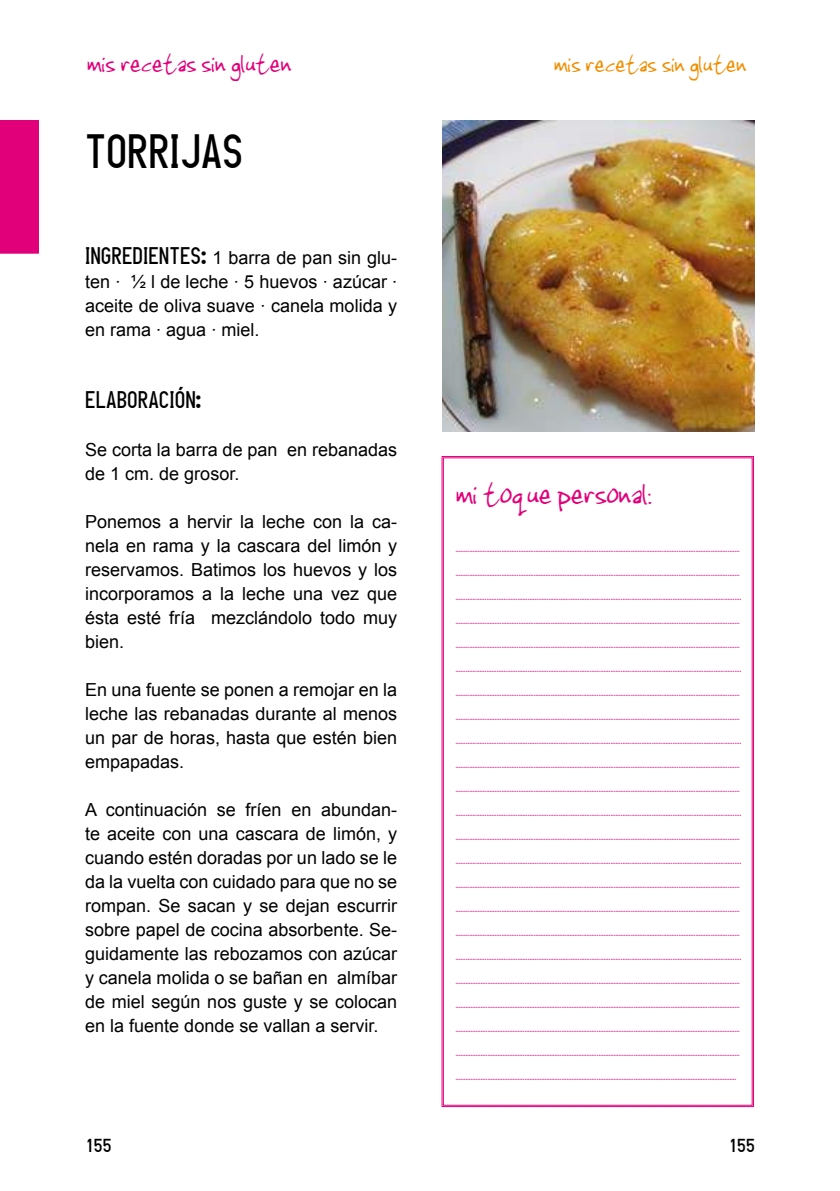
<style>
.page{position:relative;width:840px;height:1191px;background:#fff}
.page>*{position:absolute;margin:0;border:0;box-sizing:border-box;transform-origin:0 0}
.t1{font:48px "One Slot Anderthalb";color:#000}
.t2{font:40px "Jenkinsv 20";color:#e2007a}
.t3{font:34px "Jenkinsv 20";color:#e2007a}
.t4{font:32px "Jenkinsv 20";color:#f18e00}
.t5{font:24px "One Slot Anderthalb";color:#000}
.t6{font:20px/24px "Jenkinsv 20";color:#e2007a;text-align:justify}
.t7{font:20px "One Slot Anderthalb";color:#000}
.t8{font:18px/24px "Arial";color:#000;text-align:justify}
.s1{font-family:"One Slot Anderthalb";font-size:24px}
</style>
<div class="page">
<img style="left:442px;top:120px;width:312px;height:312px">
<svg style="left:441px;top:456px;width:312px;height:651px"></svg>
<div style="left:0;top:120px;width:39px;height:133px;background:#e2007a"></div>
<h3 class="t3" style="left:86px;top:45px;width:205px">mis recetas sin gluten</h3>
<h1 class="t1" style="left:85px;top:126px;width:160px">TORRIJAS</h1>
<p class="t8" style="left:85px;top:246px;width:313px"><span class="s1">INGREDIENTES:</span> 1 barra de pan sin glu&shy;ten · ½ l de leche · 5 huevos · azúcar · aceite de oliva suave · canela molida y en rama · agua · miel.</p>
<p class="t5" style="left:85px;top:387px;width:117px">ELABORACIÓN:</p>
<p class="t8" style="left:85px;top:438px;width:313px">Se corta la barra de pan en rebanadas de 1 cm. de grosor.</p>
<p class="t8" style="left:85px;top:510px;width:313px">Ponemos a hervir la leche con la ca&shy;nela en rama y la cascara del limón y reservamos. Batimos los huevos y los incorporamos a la leche una vez que ésta esté fría mezclándolo todo muy bien.</p>
<p class="t8" style="left:85px;top:678px;width:313px">En una fuente se ponen a remojar en la leche las rebanadas durante al menos un par de horas, hasta que estén bien empapadas.</p>
<p class="t8" style="left:85px;top:798px;width:313px">A continuación se fríen en abundan&shy;te aceite con una cascara de limón, y cuando estén doradas por un lado se le da la vuelta con cuidado para que no se rompan. Se sacan y se dejan escurrir sobre papel de cocina absorbente. Se&shy;guidamente las rebozamos con azúcar y canela molida o se bañan en almíbar de miel según nos guste y se colocan en la fuente donde se vallan a servir.</p>
<p class="t7" style="left:85px;top:1134px;width:28px">155</p>
<h3 class="t4" style="left:553px;top:46px;width:193px">mis recetas sin gluten</h3>
<h2 class="t2" style="left:455px;top:472px;width:197px">mi toque personal:</h2>
<p class="t6" style="left:455px;top:535px;width:287px">....................................................................................................................................................................... ....................................................................................................................................................................... ...................................................................................................................................................................... ....................................................................................................................................................................... ....................................................................................................................................................................... ...................................................................................................................................................................... ....................................................................................................................................................................... ....................................................................................................................................................................... ...................................................................................................................................................................... ....................................................................................................................................................................... ....................................................................................................................................................................... ...................................................................................................................................................................... ....................................................................................................................................................................... ...................................................................................................................................................................... ....................................................................................................................................................................... ....................................................................................................................................................................... ....................................................................................................................................................................... ...................................................................................................................................................................... ........................................................................................................................................................................ ........................................................................................................................................................................ ........................................................................................................................................................................ ........................................................................................................................................................................ .......................................................................................................................................................................</p>
<p class="t7" style="left:728px;top:1134px;width:28px">155</p>
</div>
